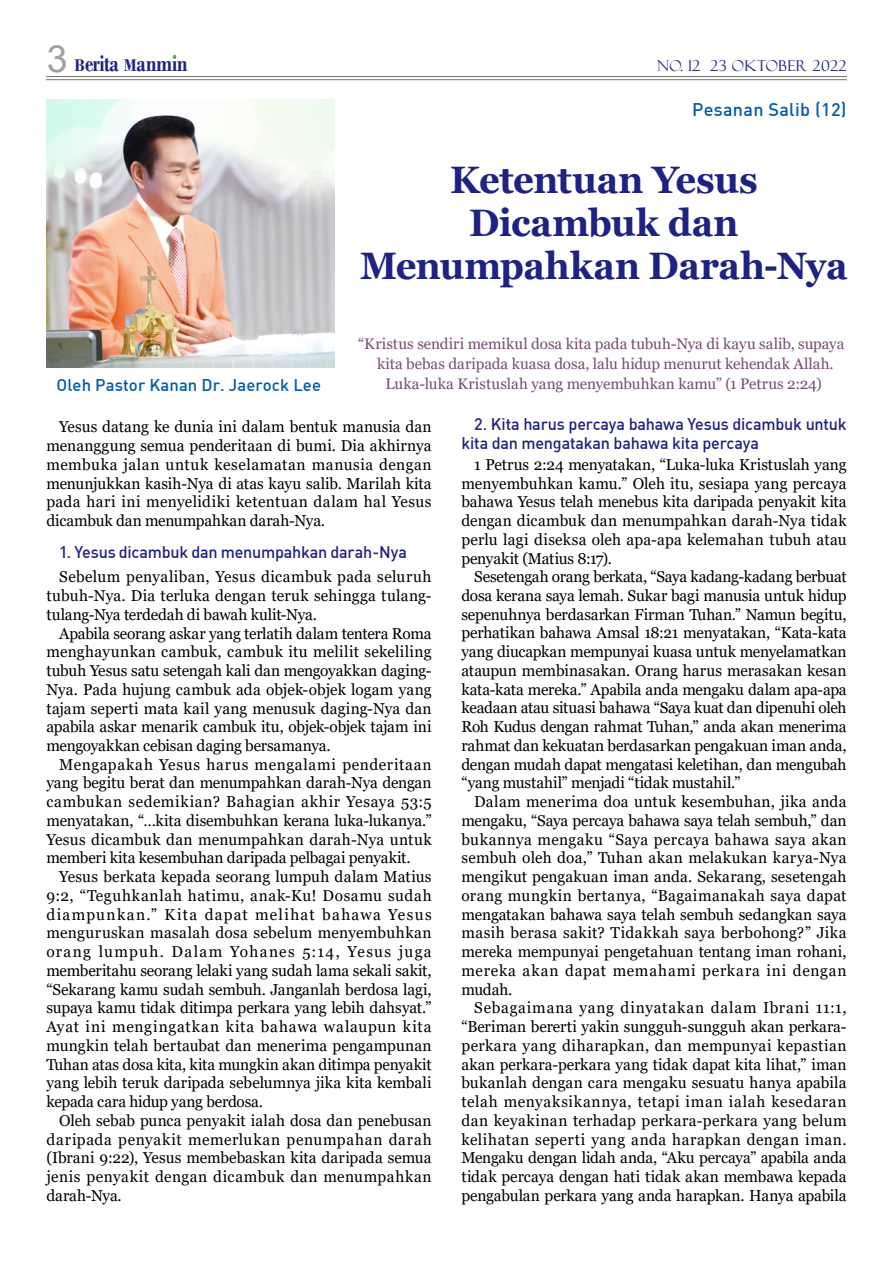
<style>
.page{position:relative;width:893px;height:1263px;background:#fff}
.page>*{position:absolute;margin:0;border:0;box-sizing:border-box;transform-origin:0 0}
.t1{font:700 38.25px/42.9px "Georgia";letter-spacing:-.01em;color:#1e2381;text-align:center;scale:.95 1}
.t2{font:700 24.6px "Bodoni";letter-spacing:-.015em;color:#1e2381;scale:.78 1}
.t3{font:18px "Dinmed";letter-spacing:.015em;color:#005bac}
.t4{font:16.65px "Dinmed";letter-spacing:.005em;color:#005bac}
.t5{font:16.5px/18.8px "Dinmed";letter-spacing:-.01em;color:#1e2381}
.t6{font:15.75px/18.8px "Georgia";color:#000;text-align:justify}
.t7{font:15.3px/20px "Georgia";color:#764d72;text-align:center}
.t8{font:15px "Felix Titling";letter-spacing:.02em;color:#1e2381}
.s1{font-family:"Arial";font-weight:400;font-size:37.5px;color:#9fa0a0}
.s2{font-size:17.7px}
</style>
<div class="page">
<img style="left:47px;top:100px;width:288px;height:268px">
<hr style="left:46px;top:76px;width:801px;height:1px;background:#727171">
<hr style="left:46px;top:79px;width:801px;height:1px;background:#727171">
<h2 class="t2" style="left:47px;top:48px;width:182px"><span class="s1">3</span> <span class="s2">B</span>erita <span class="s2">M</span>anmin</h2>
<p class="t8" style="left:657px;top:57px;width:191px">NO. 12 23 OKTOBER 2022</p>
<p class="t3" style="left:692px;top:98px;width:156px">Pesanan Salib (12)</p>
<h1 class="t1" style="left:360px;top:159px;width:515px">Ketentuan Yesus<br>Dicambuk dan<br>Menumpahkan Darah-Nya</h1>
<p class="t7" style="left:358px;top:334px;width:488px">“Kristus sendiri memikul dosa kita pada tubuh-Nya di kayu salib, supaya kita bebas daripada kuasa dosa, lalu hidup menurut kehendak Allah.</p>
<p class="t4" style="left:57px;top:374px;width:266px">Oleh Pastor Kanan Dr. Jaerock Lee</p>
<p class="t7" style="left:385px;top:374px;width:438px">Luka-luka Kristuslah yang menyembuhkan kamu” (1 Petrus 2:24)</p>
<p class="t6" style="left:46px;top:418px;width:387px;text-indent:13px">Yesus datang ke dunia ini dalam bentuk manusia dan menanggung semua penderitaan di bumi. Dia akhirnya membuka jalan untuk keselamatan manusia dengan menunjukkan kasih-Nya di atas kayu salib. Marilah kita pada hari ini menyelidiki ketentuan dalam hal Yesus dicambuk dan menumpahkan darah-Nya.</p>
<p class="t5" style="left:59px;top:542px;width:349px">1. Yesus dicambuk dan menumpahkan darah-Nya</p>
<p class="t6" style="left:46px;top:568px;width:387px;text-indent:13px">Sebelum penyaliban, Yesus dicambuk pada seluruh tubuh-Nya. Dia terluka dengan teruk sehingga tulang&shy;tulang-Nya terdedah di bawah kulit-Nya.</p>
<p class="t6" style="left:46px;top:624px;width:387px;text-indent:13px">Apabila seorang askar yang terlatih dalam tentera Roma menghayunkan cambuk, cambuk itu melilit sekeliling tubuh Yesus satu setengah kali dan mengoyakkan daging-Nya. Pada hujung cambuk ada objek-objek logam yang tajam seperti mata kail yang menusuk daging-Nya dan apabila askar menarik cambuk itu, objek-objek tajam ini mengoyakkan cebisan daging bersamanya.</p>
<p class="t6" style="left:46px;top:755px;width:387px;text-indent:13px">Mengapakah Yesus harus mengalami penderitaan yang begitu berat dan menumpahkan darah-Nya dengan cambukan sedemikian? Bahagian akhir Yesaya 53:5 menyatakan, “…kita disembuhkan kerana luka-lukanya.” Yesus dicambuk dan menumpahkan darah-Nya untuk memberi kita kesembuhan daripada pelbagai penyakit.</p>
<p class="t6" style="left:46px;top:868px;width:387px;text-indent:13px">Yesus berkata kepada seorang lumpuh dalam Matius 9:2, “Teguhkanlah hatimu, anak-Ku! Dosamu sudah diampunkan.” Kita dapat melihat bahawa Yesus menguruskan masalah dosa sebelum menyembuhkan orang lumpuh. Dalam Yohanes 5:14, Yesus juga memberitahu seorang lelaki yang sudah lama sekali sakit, “Sekarang kamu sudah sembuh. Janganlah berdosa lagi, supaya kamu tidak ditimpa perkara yang lebih dahsyat.” Ayat ini mengingatkan kita bahawa walaupun kita mungkin telah bertaubat dan menerima pengampunan Tuhan atas dosa kita, kita mungkin akan ditimpa penyakit yang lebih teruk daripada sebelumnya jika kita kembali kepada cara hidup yang berdosa.</p>
<p class="t6" style="left:46px;top:1111px;width:387px;text-indent:13px">Oleh sebab punca penyakit ialah dosa dan penebusan daripada penyakit memerlukan penumpahan darah (Ibrani 9:22), Yesus membebaskan kita daripada semua jenis penyakit dengan dicambuk dan menumpahkan darah-Nya.</p>
<p class="t5" style="left:461px;top:414px;width:387px;text-indent:13px">2. Kita harus percaya bahawa Yesus dicambuk untuk kita dan mengatakan bahawa kita percaya</p>
<p class="t6" style="left:461px;top:455px;width:387px;text-indent:13px">1 Petrus 2:24 menyatakan, “Luka-luka Kristuslah yang menyembuhkan kamu.” Oleh itu, sesiapa yang percaya bahawa Yesus telah menebus kita daripada penyakit kita dengan dicambuk dan menumpahkan darah-Nya tidak perlu lagi diseksa oleh apa-apa kelemahan tubuh atau penyakit (Matius 8:17).</p>
<p class="t6" style="left:461px;top:568px;width:387px;text-indent:13px">Sesetengah orang berkata, “Saya kadang-kadang berbuat dosa kerana saya lemah. Sukar bagi manusia untuk hidup sepenuhnya berdasarkan Firman Tuhan.” Namun begitu, perhatikan bahawa Amsal 18:21 menyatakan, “Kata-kata yang diucapkan mempunyai kuasa untuk menyelamatkan ataupun membinasakan. Orang harus merasakan kesan kata-kata mereka.” Apabila anda mengaku dalam apa-apa keadaan atau situasi bahawa “Saya kuat dan dipenuhi oleh Roh Kudus dengan rahmat Tuhan,” anda akan menerima rahmat dan kekuatan berdasarkan pengakuan iman anda, dengan mudah dapat mengatasi keletihan, dan mengubah “yang mustahil” menjadi “tidak mustahil.”</p>
<p class="t6" style="left:461px;top:793px;width:387px;text-indent:13px">Dalam menerima doa untuk kesembuhan, jika anda mengaku, “Saya percaya bahawa saya telah sembuh,” dan bukannya mengaku “Saya percaya bahawa saya akan sembuh oleh doa,” Tuhan akan melakukan karya-Nya mengikut pengakuan iman anda. Sekarang, sesetengah orang mungkin bertanya, “Bagaimanakah saya dapat mengatakan bahawa saya telah sembuh sedangkan saya masih berasa sakit? Tidakkah saya berbohong?” Jika mereka mempunyai pengetahuan tentang iman rohani, mereka akan dapat memahami perkara ini dengan mudah.</p>
<p class="t6" style="left:461px;top:999px;width:387px;text-indent:13px">Sebagaimana yang dinyatakan dalam Ibrani 11:1, “Beriman bererti yakin sungguh-sungguh akan perkara&shy;perkara yang diharapkan, dan mempunyai kepastian akan perkara-perkara yang tidak dapat kita lihat,” iman bukanlah dengan cara mengaku sesuatu hanya apabila telah menyaksikannya, tetapi iman ialah kesedaran dan keyakinan terhadap perkara-perkara yang belum kelihatan seperti yang anda harapkan dengan iman.<br>Mengaku dengan lidah anda, “Aku percaya” apabila anda tidak percaya dengan hati tidak akan membawa kepada pengabulan perkara yang anda harapkan. Hanya apabila</p>
</div>
